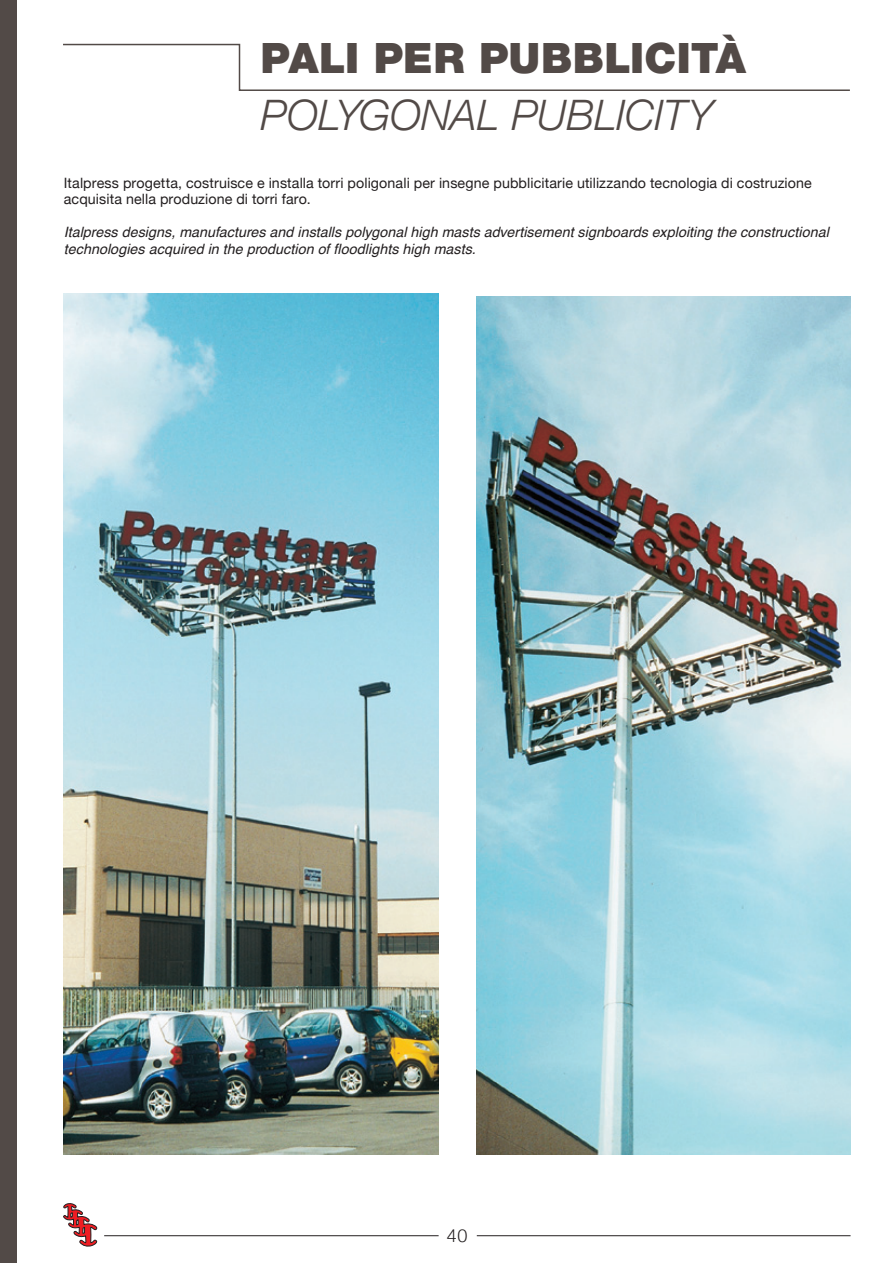
<style>
.page{position:relative;width:893px;height:1263px;background:#fff}
.page>*{position:absolute;margin:0;border:0;box-sizing:border-box;transform-origin:0 0}
.t1{font:italic 300 42px "Helvetica Neue";letter-spacing:-.005em;color:#524a47}
.t2{font:900 42px "Helvetica Neue";letter-spacing:.005em;color:#524a47}
.t3{font:300 18px "Helvetica Neue";color:#231f20}
.Stile_di_paragrafo_1{font:italic 14.25px/16.5px "Helvetica";letter-spacing:.005em;color:#231f20}
.Stile_di_paragrafo_1-2{font:14.25px/16.5px "Helvetica Neue";letter-spacing:.01em;color:#231f20}
</style>
<div class="page">
<svg style="left:63px;top:1203px;width:34px;height:44px"></svg>
<hr style="left:104px;top:1235px;width:335px;height:1px;background:#231f20">
<hr style="left:477px;top:1235px;width:373px;height:1px;background:#231f20">
<svg style="left:63px;top:43px;width:787px;height:48px"></svg>
<img style="left:64px;top:293px;width:374px;height:861px">
<img style="left:476px;top:297px;width:374px;height:857px">
<div style="left:0;top:0;width:17px;height:1263px;background:#524a47"></div>
<p class="t2" style="left:261px;top:32px;width:487px">PALI PER PUBBLICITÀ</p>
<p class="t1" style="left:261px;top:90px;width:453px">POLYGONAL PUBLICITY</p>
<p class="Stile_di_paragrafo_1-2" style="left:64px;top:174px;width:750px">Italpress progetta, costruisce e installa torri poligonali per insegne pubblicitarie utilizzando tecnologia di costruzione acquisita nella produzione di torri faro.</p>
<p class="Stile_di_paragrafo_1" style="left:64px;top:224px;width:766px">Italpress designs, manufactures and installs polygonal high masts advertisement signboards exploiting the constructional technologies acquired in the production of floodlights high masts.</p>
<p class="t3" style="left:447px;top:1224px;width:22px">40</p>
</div>
